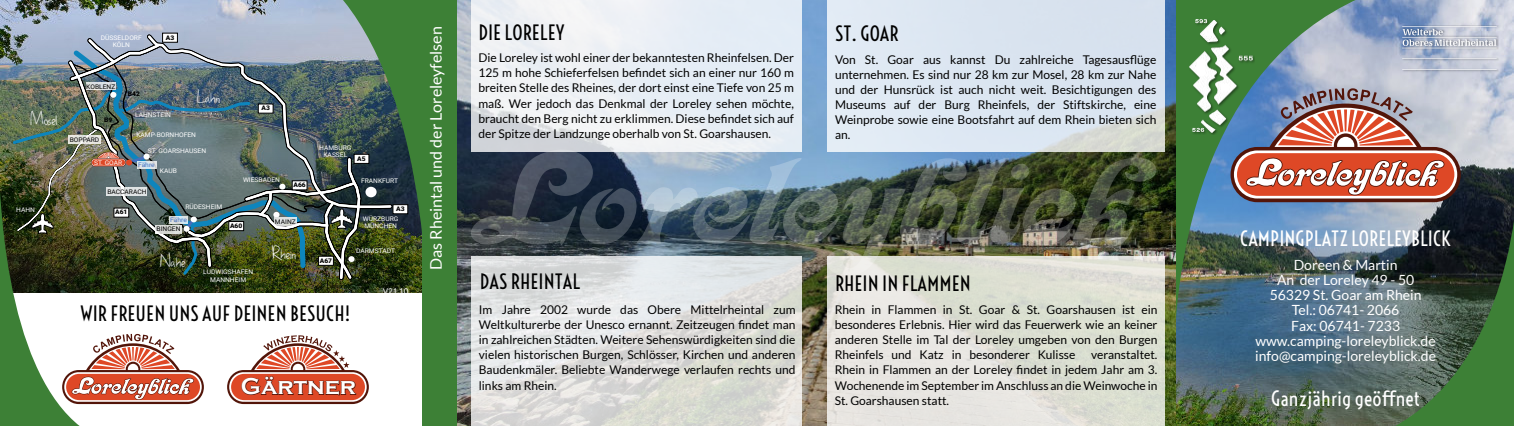
<style>
.page{position:relative;width:1514px;height:426px;background:#fff}
.page>*{position:absolute;margin:0;border:0;box-sizing:border-box;transform-origin:0 0}
.t1{font:700 23.6px "Copperplate Gothic";color:#fff}
.t2{font:20px "Voltaire";color:#000}
.t3{font:20px "Voltaire";color:#fff}
.t4{font:16.8px "DHF Happy Birthday Ryan";color:#fff;scale:1.06 1}
.t5{font:16px "Lato";color:#fff}
.t6{font:14px/15.2px "Lato";color:#fff;text-align:center}
.t7{font:12px/15px "Lato";color:#000;text-align:justify}
.t8{font:8px "Lato";color:#fff}
.t9{font:6.3px/7.6px "Roboto";color:#fff;text-align:center;scale:1.06 1}
.t10{font:6.3px "Roboto";color:#000;scale:1.06 1}
.t11{font:900 6.3px "Roboto";color:#000;scale:1.06 1}
.t12{font:6.3px "Roboto";letter-spacing:-.005em;color:#456ebd;scale:1.06 1}
.s1{font-family:"Lucida Grande"}
</style>
<div class="page">
<img style="left:0;top:0;width:247px;height:18px">
<img style="left:0;top:18px;width:247px;height:275px">
<img style="left:11px;top:34px;width:236px;height:249px">
<img style="left:170px;top:216px;width:18px;height:7px">
<img style="left:137px;top:161px;width:19px;height:7px">
<img style="left:156px;top:225px;width:26px;height:8px">
<img style="left:86px;top:82px;width:29px;height:7px">
<img style="left:69px;top:135px;width:32px;height:8px">
<img style="left:115px;top:187px;width:32px;height:8px">
<div style="left:162px;top:33px;width:16px;height:9px;background:#fff;border:1px solid #000"></div>
<div style="left:114px;top:208px;width:15px;height:9px;background:#fff"></div>
<div style="left:229px;top:221px;width:15px;height:9px;background:#fff;border:1px solid #000"></div>
<svg style="left:115px;top:333px;width:89px;height:72px"></svg>
<svg style="left:227px;top:335px;width:142px;height:68px"></svg>
<img style="left:247px;top:0;width:176px;height:305px">
<img style="left:0;top:160px;width:115px;height:265px">
<img style="left:457px;top:0;width:719px;height:425px">
<img style="left:464px;top:140px;width:698px;height:136px">
<div style="left:471px;top:0;width:330px;height:151px;background:#fff;opacity:.8"></div>
<div style="left:827px;top:256px;width:337px;height:169px;background:#fff;opacity:.8"></div>
<div style="left:827px;top:0;width:337px;height:151px;background:#dbe5f1"></div>
<div style="left:471px;top:255px;width:330px;height:170px;background:#fff;opacity:.8"></div>
<div style="left:423px;top:0;width:34px;height:425px;background:#3d8036"></div>
<img style="left:1176px;top:0;width:338px;height:425px">
<svg style="left:1439px;top:88px;width:22px;height:78px;background:#c8c1c6"></svg>
<svg style="left:1324px;top:166px;width:190px;height:259px;background:#3e5741"></svg>
<img style="left:1176px;top:0;width:263px;height:342px">
<img style="left:1189px;top:20px;width:65px;height:114px">
<svg style="left:1401px;top:26px;width:96px;height:48px;background:#b8c0d0"></svg>
<p class="t9" style="left:101px;top:34px;width:40px">DÜSSELDORF<br>KÖLN</p>
<p class="t11" style="left:166px;top:35px;width:9px">A3</p>
<h3 class="t4" style="left:30px;top:112px;width:27px">Mosel</h3>
<p class="t9" style="left:16px;top:206px;width:19px">HAHN</p>
<p class="t10" style="left:86px;top:84px;width:29px">KOBLENZ</p>
<p class="t11" style="left:128px;top:91px;width:13px">B42</p>
<h3 class="t4" style="left:197px;top:90px;width:23px">Lahn</h3>
<p class="t11" style="left:104px;top:117px;width:9px">B9</p>
<p class="t9" style="left:135px;top:111px;width:35px">LAHNSTEIN</p>
<p class="t10" style="left:70px;top:137px;width:29px">BOPPARD</p>
<p class="t9" style="left:136px;top:131px;width:58px">KAMP-BORNHOFEN</p>
<p class="t9" style="left:148px;top:148px;width:56px">ST. GOARSHAUSEN</p>
<p class="t9" style="left:94px;top:159px;width:28px">ST. GOAR</p>
<p class="t10" style="left:107px;top:189px;width:38px">BACCARACH</p>
<p class="t12" style="left:138px;top:162px;width:17px">Fähre</p>
<p class="t9" style="left:160px;top:167px;width:18px">KAUB</p>
<p class="t11" style="left:115px;top:209px;width:13px">A61</p>
<p class="t9" style="left:185px;top:204px;width:36px">RÜDESHEIM</p>
<p class="t12" style="left:170px;top:217px;width:17px">Fähre</p>
<p class="t10" style="left:157px;top:226px;width:24px">BINGEN</p>
<h3 class="t4" style="left:160px;top:253px;width:26px">Nahe</h3>
<p class="t11" style="left:261px;top:106px;width:9px">A3</p>
<p class="t9" style="left:243px;top:176px;width:36px">WIESBADEN</p>
<p class="t10" style="left:275px;top:219px;width:21px">MAINZ</p>
<p class="t11" style="left:293px;top:182px;width:13px">A66</p>
<p class="t11" style="left:230px;top:223px;width:13px">A60</p>
<h3 class="t4" style="left:272px;top:245px;width:25px">Rhein</h3>
<p class="t9" style="left:203px;top:268px;width:49px">LUDWIGSHAFEN<br>MANNHEIM</p>
<p class="t9" style="left:319px;top:144px;width:32px">HAMBURG<br>KASSEL</p>
<p class="t11" style="left:357px;top:156px;width:9px">A5</p>
<p class="t9" style="left:361px;top:177px;width:36px">FRANKFURT</p>
<p class="t9" style="left:363px;top:215px;width:35px;text-align:left">WÜRZBURG<br>MÜNCHEN</p>
<p class="t11" style="left:396px;top:206px;width:9px">A3</p>
<p class="t11" style="left:320px;top:257px;width:13px">A67</p>
<p class="t9" style="left:356px;top:248px;width:38px">DARMSTADT</p>
<p class="t8" style="left:383px;top:287px;width:27px">V21.10</p>
<h2 class="t2" style="left:81px;top:301px;width:271px">WIR FREUEN UNS AUF DEINEN BESUCH!</h2>
<h3 class="t5" style="left:429px;top:269px;width:244px;rotate:-90deg">Das Rheintal und der Loreleyfelsen</h3>
<h1 class="t1" style="left:241px;top:372px;width:117px">Gärtner</h1>
<h2 class="t2" style="left:478px;top:20px;width:88px">DIE LORELEY</h2>
<p class="t7" style="left:478px;top:51px;width:317px">Die Loreley ist wohl einer der bekanntesten Rheinfelsen. Der 125 m hohe Schieferfelsen befindet sich an einer nur 160 m breiten Stelle des Rheines, der dort einst eine Tiefe von 25 m maß. Wer jedoch das Denkmal der Loreley sehen möchte, braucht den Berg nicht zu erklimmen. Diese befindet sich auf der Spitze der Landzunge oberhalb von St. Goarshausen.</p>
<h2 class="t2" style="left:480px;top:268px;width:102px">DAS RHEINTAL</h2>
<p class="t7" style="left:479px;top:303px;width:318px">Im Jahre 2002 wurde das Obere Mittelrheintal zum Weltkulturerbe der Unesco ernannt. Zeitzeugen findet man in zahlreichen Städten. Weitere Sehenswürdigkeiten sind die vielen historischen Burgen, Schlösser, Kirchen und anderen Baudenkmäler. Beliebte Wanderwege verlaufen rechts und links am Rhein.</p>
<h2 class="t2" style="left:835px;top:21px;width:65px">ST. GOAR</h2>
<p class="t7" style="left:835px;top:53px;width:323px">Von St. Goar aus kannst Du zahlreiche Tagesausflüge unternehmen. Es sind nur 28 km zur Mosel, 28 km zur Nahe und der Hunsrück ist auch nicht weit. Besichtigungen des Museums auf der Burg Rheinfels, der Stiftskirche, eine Weinprobe sowie eine Bootsfahrt auf dem Rhein bieten sich an.</p>
<h2 class="t2" style="left:835px;top:271px;width:137px">RHEIN IN FLAMMEN</h2>
<p class="t7" style="left:835px;top:303px;width:324px">Rhein in Flammen in St. Goar &amp; St. Goarshausen ist ein besonderes Erlebnis. Hier wird das Feuerwerk wie an keiner anderen Stelle im Tal der Loreley umgeben von den Burgen Rheinfels und Katz in besonderer Kulisse</p>
<p class="t7" style="left:835px;top:348px;width:324px;text-indent:257px">veranstaltet.<br>Rhein in Flammen an der Loreley findet in jedem Jahr am 3.<br>Wochenende im September im Anschluss an die Weinwoche in St. Goarshausen statt.</p>
<h2 class="t3" style="left:1240px;top:226px;width:212px">CAMPINGPLATZ LORELEYBLICK</h2>
<p class="t6" style="left:1255px;top:257px;width:182px">Doreen &amp; Martin<br>An der Loreley 49 - 50<br>56329 St. Goar am Rhein<br>Tel.: 06741- 2066<br>Fax: 06741- 7233 www.camping-loreleyblick.de info@camping-loreleyblick.de</p>
<h2 class="t3" style="left:1271px;top:385px;width:151px">Ganzjährig geö<span class="s1">ff</span>net</h2>
</div>
